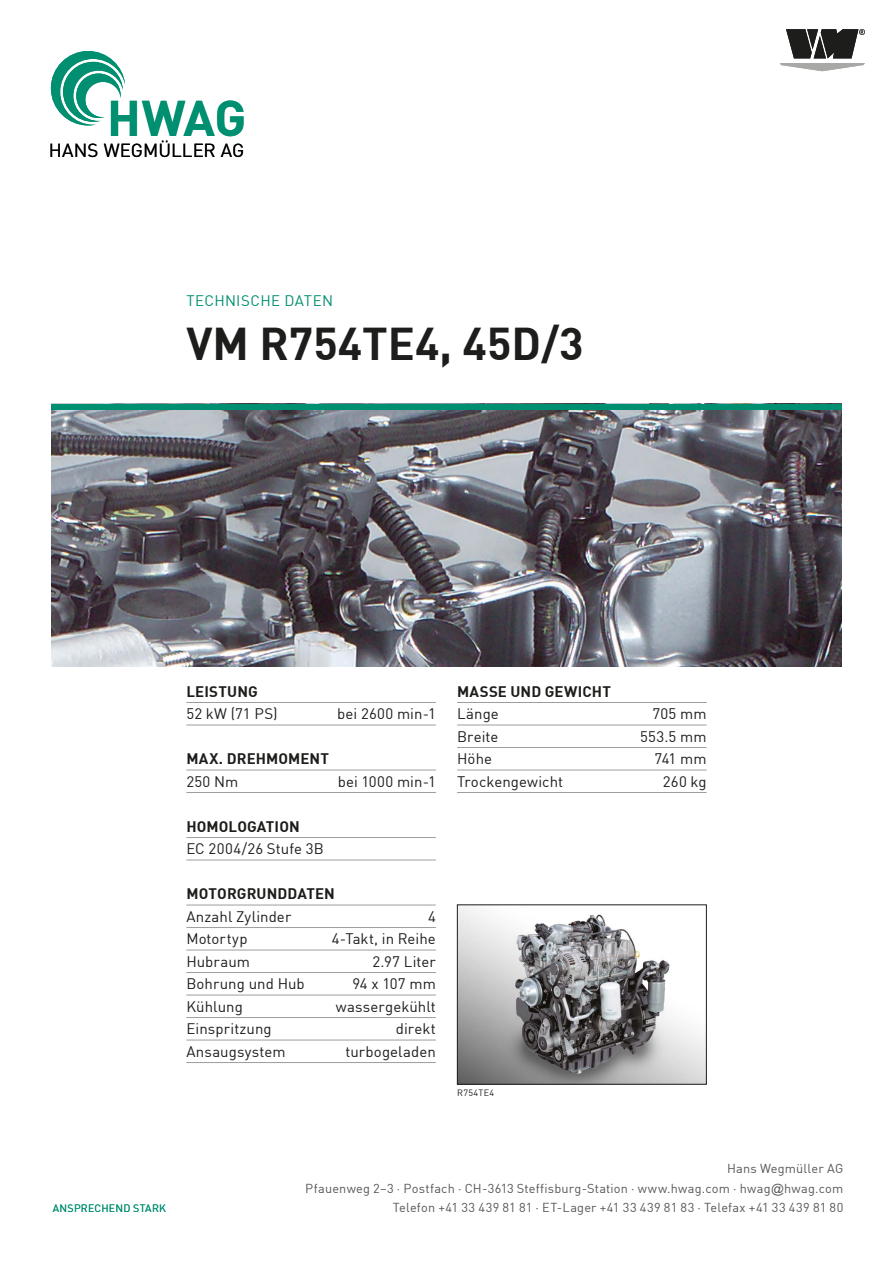
<style>
.page{position:relative;width:893px;height:1263px;background:#fff}
.page>*{position:absolute;margin:0;border:0;box-sizing:border-box;transform-origin:0 0}
.t1{font:700 49.35px "DIN";color:#008f70}
.t2{font:700 45px "DIN";color:#1d1d1b}
.t3{font:18.75px "DIN";letter-spacing:.005em;color:#010000}
.t4{font:15px "DIN";letter-spacing:.005em;color:#1d1d1b}
.t5{font:700 15px "DIN";letter-spacing:.005em;color:#1d1d1b}
.t6{font:15px "DIN";letter-spacing:.025em;color:#008f70}
.t7{font:12.75px/19.5px "DIN";letter-spacing:.015em;color:#575756;text-align:right}
.t8{font:10.5px "DIN";letter-spacing:.025em;color:#008f70}
.t9{font:9px "DIN";letter-spacing:.04em;color:#1d1d1b}
</style>
<div class="page">
<img style="left:51px;top:410px;width:790px;height:256px">
<div style="left:51px;top:404px;width:791px;height:6px;background:#008f70"></div>
<img style="left:459px;top:906px;width:246px;height:176px">
<div style="left:457px;top:904px;width:250px;height:180px;border:1px solid #1d1d1b"></div>
<svg style="left:51px;top:51px;width:74px;height:74px"></svg>
<svg style="left:780px;top:29px;width:85px;height:42px"></svg>
<hr style="left:457px;top:702px;width:250px;height:1px;background:#9d9d9c">
<hr style="left:457px;top:725px;width:250px;height:1px;background:#9d9d9c">
<hr style="left:457px;top:747px;width:250px;height:1px;background:#9d9d9c">
<hr style="left:457px;top:770px;width:250px;height:1px;background:#9d9d9c">
<hr style="left:457px;top:792px;width:250px;height:1px;background:#9d9d9c">
<hr style="left:186px;top:702px;width:250px;height:1px;background:#9d9d9c">
<hr style="left:186px;top:725px;width:250px;height:1px;background:#9d9d9c">
<hr style="left:186px;top:770px;width:250px;height:1px;background:#9d9d9c">
<hr style="left:186px;top:792px;width:250px;height:1px;background:#9d9d9c">
<hr style="left:186px;top:837px;width:250px;height:1px;background:#9d9d9c">
<hr style="left:186px;top:860px;width:250px;height:1px;background:#9d9d9c">
<hr style="left:186px;top:905px;width:250px;height:1px;background:#9d9d9c">
<hr style="left:186px;top:927px;width:250px;height:1px;background:#9d9d9c">
<hr style="left:186px;top:950px;width:250px;height:1px;background:#9d9d9c">
<hr style="left:186px;top:972px;width:250px;height:1px;background:#9d9d9c">
<hr style="left:186px;top:995px;width:250px;height:1px;background:#9d9d9c">
<hr style="left:186px;top:1017px;width:250px;height:1px;background:#9d9d9c">
<hr style="left:186px;top:1040px;width:250px;height:1px;background:#9d9d9c">
<hr style="left:186px;top:1062px;width:250px;height:1px;background:#9d9d9c">
<h1 class="t1" style="left:107px;top:86px;width:141px">HWAG</h1>
<p class="t3" style="left:49px;top:139px;width:197px">HANS WEGMÜLLER AG</p>
<p class="t6" style="left:186px;top:292px;width:148px">TECHNISCHE DATEN</p>
<h2 class="t2" style="left:186px;top:315px;width:399px">VM R754TE4, 45D/3</h2>
<p class="t5" style="left:186px;top:681px;width:73px">LEISTUNG</p>
<p class="t4" style="left:186px;top:704px;width:93px">52 kW (71 PS)</p>
<p class="t4" style="left:337px;top:704px;width:100px">bei 2600 min-1</p>
<p class="t5" style="left:186px;top:749px;width:144px">MAX. DREHMOMENT</p>
<p class="t4" style="left:186px;top:772px;width:53px">250 Nm</p>
<p class="t4" style="left:338px;top:772px;width:100px">bei 1000 min-1</p>
<p class="t5" style="left:186px;top:816px;width:115px">HOMOLOGATION</p>
<p class="t4" style="left:186px;top:839px;width:139px">EC 2004/26 Stufe 3B</p>
<p class="t5" style="left:186px;top:884px;width:150px">MOTORGRUNDDATEN</p>
<p class="t4" style="left:186px;top:907px;width:106px">Anzahl Zylinder</p>
<p class="t4" style="left:428px;top:907px;width:9px">4</p>
<p class="t4" style="left:186px;top:929px;width:63px">Motortyp</p>
<p class="t4" style="left:332px;top:929px;width:105px">4-Takt, in Reihe</p>
<p class="t4" style="left:186px;top:952px;width:65px">Hubraum</p>
<p class="t4" style="left:373px;top:952px;width:65px">2.97 Liter</p>
<p class="t4" style="left:186px;top:974px;width:120px">Bohrung und Hub</p>
<p class="t4" style="left:352px;top:974px;width:85px">94 x 107 mm</p>
<p class="t4" style="left:186px;top:997px;width:58px">Kühlung</p>
<p class="t4" style="left:336px;top:997px;width:101px">wassergekühlt</p>
<p class="t4" style="left:186px;top:1019px;width:87px">Einspritzung</p>
<p class="t4" style="left:396px;top:1019px;width:41px">direkt</p>
<p class="t4" style="left:186px;top:1042px;width:101px">Ansaugsystem</p>
<p class="t4" style="left:345px;top:1042px;width:92px">turbogeladen</p>
<p class="t5" style="left:457px;top:681px;width:155px">MASSE UND GEWICHT</p>
<p class="t4" style="left:457px;top:704px;width:43px">Länge</p>
<p class="t4" style="left:652px;top:704px;width:56px">705 mm</p>
<p class="t4" style="left:457px;top:727px;width:43px">Breite</p>
<p class="t4" style="left:640px;top:727px;width:68px">553.5 mm</p>
<p class="t4" style="left:457px;top:749px;width:37px">Höhe</p>
<p class="t4" style="left:654px;top:749px;width:54px">741 mm</p>
<p class="t4" style="left:457px;top:772px;width:108px">Trockengewicht</p>
<p class="t4" style="left:663px;top:772px;width:45px">260 kg</p>
<p class="t9" style="left:457px;top:1087px;width:39px">R754TE4</p>
<p class="t8" style="left:53px;top:1202px;width:115px">ANSPRECHEND STARK</p>
<p class="t7" style="left:305px;top:1159px;width:540px">Hans Wegmüller AG<br>Pfauenweg 2–3 ∙ Postfach ∙ CH-3613 Steffisburg-Station ∙ www.hwag.com ∙ hwag@hwag.com<br>Telefon +41 33 439 81 81 ∙ ET-Lager +41 33 439 81 83 ∙ Telefax +41 33 439 81 80</p>
</div>
